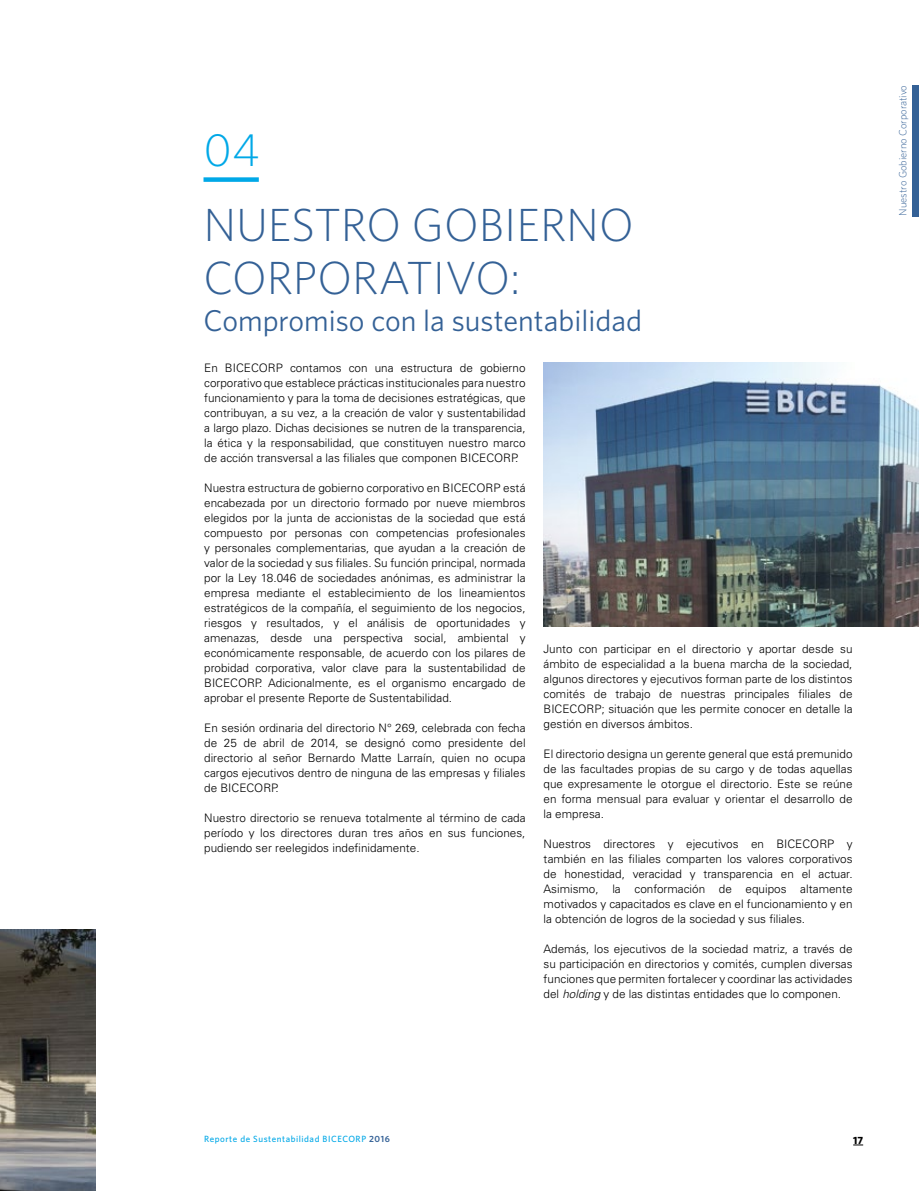
<style>
.page{position:relative;width:919px;height:1191px;background:#fff}
.page>*{position:absolute;margin:0;border:0;box-sizing:border-box;transform-origin:0 0}
.t1{font:300 46.5px/52.5px "Whitney HTF";color:#346196}
.t2{font:300 46.5px "Whitney HTF";color:#00a8e7}
.t3{font:30px "Whitney HTF";color:#346196}
.t4{font:300 11.7px/15px "Univers LT Std";color:#000;text-align:justify}
.t5{font:300 10.5px "Whitney HTF";color:#346196}
.t6{font:700 10.5px "Whitney HTF";color:#000}
.t7{font:500 9px "Whitney HTF";letter-spacing:.06em;color:#00a8e7}
.s1{font-style:italic}
.s2{font-weight:600;color:#346196}
</style>
<div class="page">
<img style="left:0;top:929px;width:95px;height:262px">
<div style="left:912px;top:85px;width:6px;height:132px;background:#346196"></div>
<img style="left:543px;top:363px;width:375px;height:264px">
<div style="left:203px;top:177px;width:56px;height:5px;background:#00a8e7"></div>
<h1 class="t2" style="left:203px;top:123px;width:58px">04</h1>
<h1 class="t1" style="left:203px;top:198px;width:432px">NUESTRO GOBIERNO<br>CORPORATIVO:</h1>
<h2 class="t3" style="left:203px;top:303px;width:440px">Compromiso con la sustentabilidad</h2>
<p class="t4" style="left:204px;top:360px;width:323px">En BICECORP contamos con una estructura de gobierno corporativo que establece prácticas institucionales para nuestro funcionamiento y para la toma de decisiones estratégicas, que contribuyan, a su vez, a la creación de valor y sustentabilidad a largo plazo. Dichas decisiones se nutren de la transparencia, la ética y la responsabilidad, que constituyen nuestro marco de acción transversal a las filiales que componen BICECORP.</p>
<p class="t4" style="left:204px;top:480px;width:323px">Nuestra estructura de gobierno corporativo en BICECORP está encabezada por un directorio formado por nueve miembros elegidos por la junta de accionistas de la sociedad que está compuesto por personas con competencias profesionales y personales complementarias, que ayudan a la creación de valor de la sociedad y sus filiales. Su función principal, normada por la Ley 18.046 de sociedades anónimas, es administrar la empresa mediante el establecimiento de los lineamientos estratégicos de la compañía, el seguimiento de los negocios, riesgos y resultados, y el análisis de oportunidades y amenazas, desde una perspectiva social, ambiental y económicamente responsable, de acuerdo con los pilares de probidad corporativa, valor clave para la sustentabilidad de BICECORP. Adicionalmente, es el organismo encargado de aprobar el presente Reporte de Sustentabilidad.</p>
<p class="t4" style="left:204px;top:720px;width:323px">En sesión ordinaria del directorio N° 269, celebrada con fecha de 25 de abril de 2014, se designó como presidente del directorio al señor Bernardo Matte Larraín, quien no ocupa cargos ejecutivos dentro de ninguna de las empresas y filiales de BICECORP.</p>
<p class="t4" style="left:204px;top:810px;width:323px">Nuestro directorio se renueva totalmente al término de cada período y los directores duran tres años en sus funciones, pudiendo ser reelegidos indefinidamente.</p>
<p class="t4" style="left:543px;top:641px;width:310px">Junto con participar en el directorio y aportar desde su ámbito de especialidad a la buena marcha de la sociedad, algunos directores y ejecutivos forman parte de los distintos comités de trabajo de nuestras principales filiales de BICECORP; situación que les permite conocer en detalle la gestión en diversos ámbitos.</p>
<p class="t4" style="left:543px;top:746px;width:310px">El directorio designa un gerente general que está premunido de las facultades propias de su cargo y de todas aquellas que expresamente le otorgue el directorio. Este se reúne en forma mensual para evaluar y orientar el desarrollo de la empresa.</p>
<p class="t4" style="left:543px;top:836px;width:310px">Nuestros directores y ejecutivos en BICECORP y también en las filiales comparten los valores corporativos de honestidad, veracidad y transparencia en el actuar.<br>Asimismo, la conformación de equipos altamente motivados y capacitados es clave en el funcionamiento y en la obtención de logros de la sociedad y sus filiales.</p>
<p class="t4" style="left:543px;top:941px;width:310px">Además, los ejecutivos de la sociedad matriz, a través de su participación en directorios y comités, cumplen diversas funciones que permiten fortalecer y coordinar las actividades del <span class="s1">holding</span> y de las distintas entidades que lo componen.</p>
<p class="t5" style="left:896px;top:215px;width:132px;rotate:-90deg">Nuestro Gobierno Corporativo</p>
<p class="t7" style="left:204px;top:1133px;width:187px">Reporte de Sustentabilidad BICECORP <span class="s2">2016</span></p>
<p class="t6" style="left:853px;top:1133px;width:11px">17</p>
</div>
